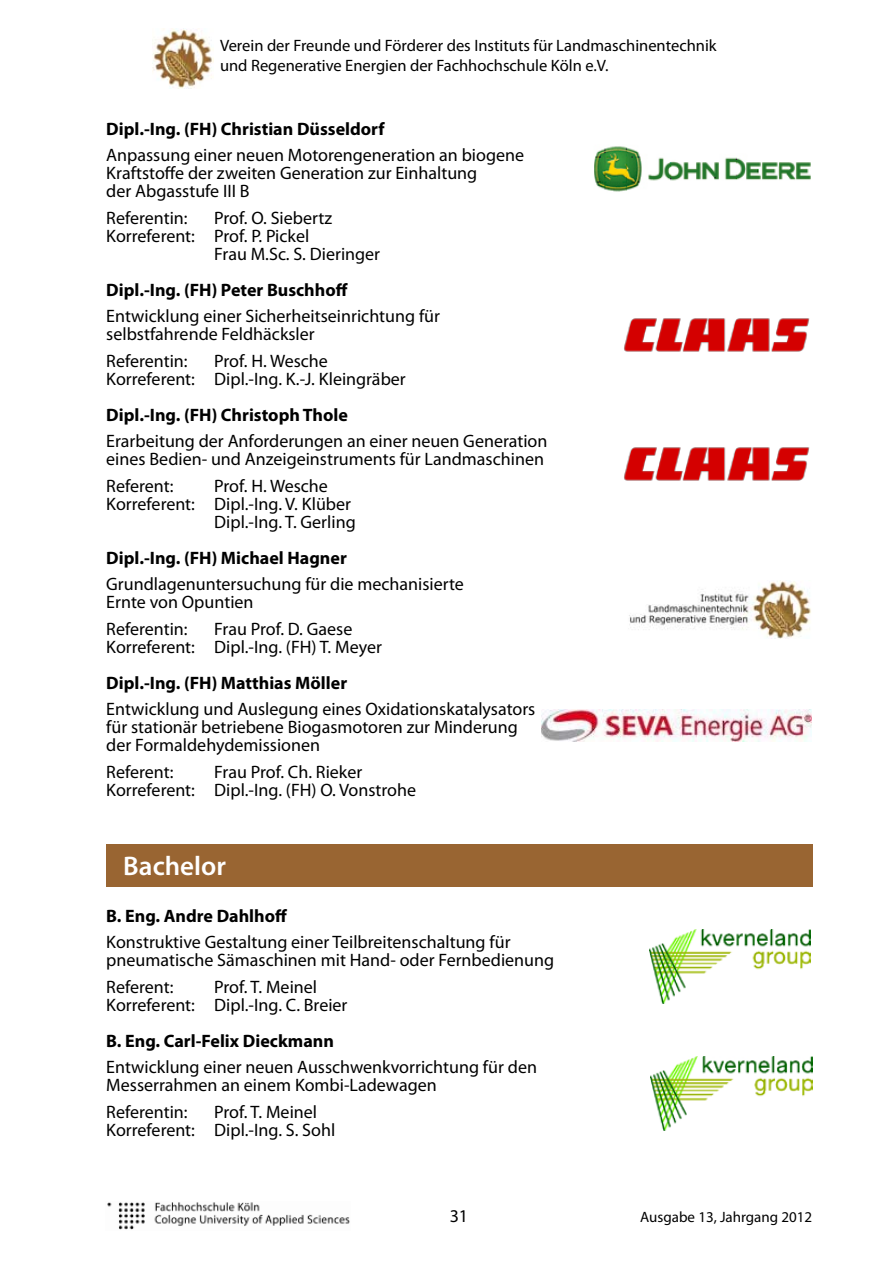
<style>
.page{position:relative;width:893px;height:1263px;background:#fff}
.page>*{position:absolute;margin:0;border:0;box-sizing:border-box;transform-origin:0 0}
.t1{font:600 27px "Myriad Pro";color:#fff}
.t2{font:18px/18px "Myriad Pro";color:#000}
.t3{font:700 18px "Myriad Pro";color:#000}
.t4{font:16.5px/19.8px "Myriad Pro";color:#000}
.t5{font:15px "Myriad Pro";color:#000}
</style>
<div class="page">
<img style="left:152px;top:28px;width:62px;height:61px">
<img style="left:107px;top:1202px;width:243px;height:28px">
<img style="left:542px;top:710px;width:270px;height:31px">
<img style="left:649px;top:929px;width:162px;height:74px">
<img style="left:594px;top:146px;width:217px;height:46px">
<img style="left:624px;top:318px;width:186px;height:34px">
<img style="left:624px;top:447px;width:186px;height:34px">
<div style="left:106px;top:844px;width:707px;height:43px;background:#996532"></div>
<img style="left:650px;top:1057px;width:162px;height:74px">
<img style="left:629px;top:580px;width:182px;height:58px">
<p class="t4" style="left:220px;top:35px;width:498px">Verein der Freunde und Förderer des Instituts für Landmaschinentechnik und Regenerative Energien der Fachhochschule Köln e.V.</p>
<p class="t3" style="left:106px;top:117px;width:280px">Dipl.-Ing. (FH) Christian Düsseldorf</p>
<p class="t2" style="left:106px;top:146px;width:419px">Anpassung einer neuen Motorengeneration an biogene<br>Kraftstoffe der zweiten Generation zur Einhaltung<br>der Abgasstufe III B</p>
<p class="t2" style="left:106px;top:208px;width:83px">Referentin:</p>
<p class="t2" style="left:214px;top:208px;width:119px">Prof. O. Siebertz</p>
<p class="t2" style="left:106px;top:226px;width:204px">Korreferent: Prof. P. Pickel</p>
<p class="t2" style="left:214px;top:244px;width:167px">Frau M.Sc. S. Dieringer</p>
<p class="t3" style="left:106px;top:278px;width:243px">Dipl.-Ing. (FH) Peter Buschhoff</p>
<p class="t2" style="left:106px;top:307px;width:335px">Entwicklung einer Sicherheitseinrichtung für selbstfahrende Feldhäcksler</p>
<p class="t2" style="left:106px;top:351px;width:83px">Referentin:</p>
<p class="t2" style="left:106px;top:351px;width:301px;text-indent:108px">Prof. H. Wesche<br>Korreferent: Dipl.-Ing. K.-J. Kleingräber</p>
<p class="t3" style="left:106px;top:403px;width:243px">Dipl.-Ing. (FH) Christoph Thole</p>
<p class="t2" style="left:106px;top:432px;width:443px">Erarbeitung der Anforderungen an einer neuen Generation eines Bedien- und Anzeigeinstruments für Landmaschinen</p>
<p class="t2" style="left:106px;top:476px;width:69px">Referent:</p>
<p class="t2" style="left:214px;top:476px;width:115px">Prof. H. Wesche</p>
<p class="t2" style="left:106px;top:494px;width:246px">Korreferent: Dipl.-Ing. V. Klüber</p>
<p class="t2" style="left:214px;top:512px;width:143px">Dipl.-Ing. T. Gerling</p>
<p class="t3" style="left:106px;top:546px;width:242px">Dipl.-Ing. (FH) Michael Hagner</p>
<p class="t2" style="left:106px;top:575px;width:359px">Grundlagenuntersuchung für die mechanisierte<br>Ernte von Opuntien</p>
<p class="t2" style="left:106px;top:619px;width:83px">Referentin:</p>
<p class="t2" style="left:106px;top:619px;width:277px;text-indent:108px">Frau Prof. D. Gaese<br>Korreferent: Dipl.-Ing. (FH) T. Meyer</p>
<p class="t3" style="left:106px;top:671px;width:242px">Dipl.-Ing. (FH) Matthias Möller</p>
<p class="t2" style="left:106px;top:700px;width:431px">Entwicklung und Auslegung eines Oxidationskatalysators für stationär betriebene Biogasmotoren zur Minderung der Formaldehydemissionen</p>
<p class="t2" style="left:106px;top:762px;width:69px">Referent:</p>
<p class="t2" style="left:106px;top:762px;width:311px;text-indent:108px">Frau Prof. Ch. Rieker<br>Korreferent: Dipl.-Ing. (FH) O. Vonstrohe</p>
<h1 class="t1" style="left:123px;top:849px;width:104px">Bachelor</h1>
<p class="t3" style="left:106px;top:904px;width:182px">B. Eng. Andre Dahlhoff</p>
<p class="t2" style="left:106px;top:933px;width:449px">Konstruktive Gestaltung einer Teilbreitenschaltung für pneumatische Sämaschinen mit Hand- oder Fernbedienung</p>
<p class="t2" style="left:106px;top:977px;width:69px">Referent:</p>
<p class="t2" style="left:106px;top:977px;width:243px;text-indent:108px">Prof. T. Meinel<br>Korreferent: Dipl.-Ing. C. Breier</p>
<p class="t3" style="left:106px;top:1029px;width:229px">B. Eng. Carl-Felix Dieckmann</p>
<p class="t2" style="left:106px;top:1058px;width:432px">Entwicklung einer neuen Ausschwenkvorrichtung für den<br>Messerrahmen an einem Kombi-Ladewagen</p>
<p class="t2" style="left:106px;top:1102px;width:83px">Referentin:</p>
<p class="t2" style="left:106px;top:1102px;width:231px;text-indent:108px">Prof. T. Meinel<br>Korreferent: Dipl.-Ing. S. Sohl</p>
<p class="t2" style="left:450px;top:1206px;width:20px">31</p>
<p class="t5" style="left:640px;top:1208px;width:173px">Ausgabe 13, Jahrgang 2012</p>
</div>
